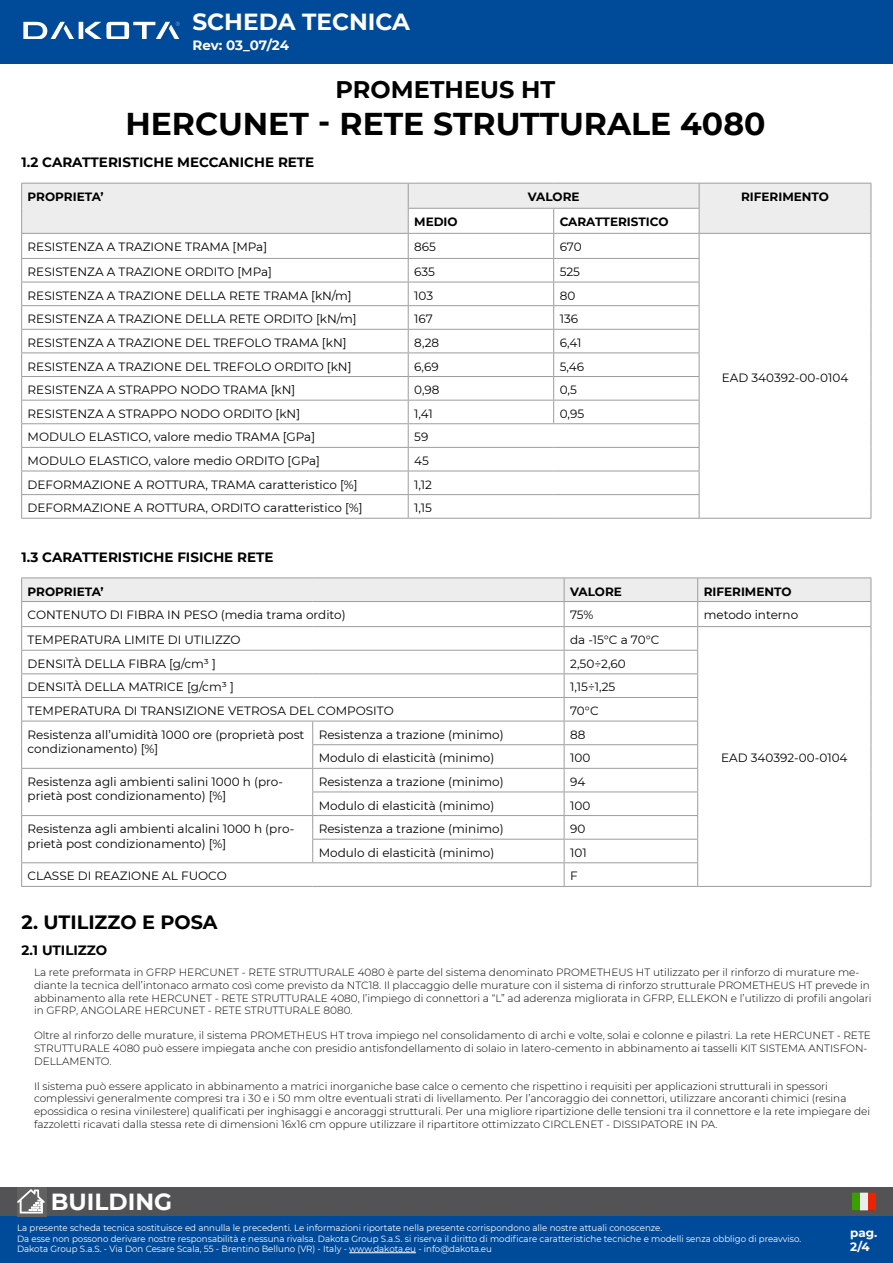
<style>
.page{position:relative;width:893px;height:1263px;background:#fff}
.page>*{position:absolute;margin:0;border:0;box-sizing:border-box;transform-origin:0 0}
.t1{font:700 31.5px "Montserrat";color:#000}
.t2{font:700 24px "Montserrat";color:#000}
.t3{font:700 23.25px "Montserrat";color:#fff}
.t4{font:700 19.2px "Montserrat";color:#000}
.t5{font:700 13.5px "Montserrat";color:#000}
.t6{font:700 13.5px "Montserrat";letter-spacing:-.01em;color:#fff}
.t7{font:12px/14.4px "Montserrat";color:#000}
.t8{font:700 12px "Montserrat";color:#000}
.t9{font:700 12px/14.4px "Montserrat";color:#fff}
.t10{font:300 10.5px/12.6px "Montserrat";color:#000}
.t11{font:9px/10.5px "Montserrat";color:#fff;scale:.96 1}
</style>
<div class="page">
<div style="left:0;top:0;width:893px;height:64px;background:#004a9a"></div>
<hr style="left:79px;top:22px;width:4px;height:17px;background:#fff">
<svg style="left:23px;top:22px;width:51px;height:17px"></svg>
<svg style="left:85px;top:22px;width:95px;height:17px"></svg>
<div style="left:0;top:1216px;width:893px;height:47px;background:#004a9a"></div>
<hr style="left:349px;top:1252px;width:67px;height:1px;background:#fff">
<div style="left:0;top:1187px;width:893px;height:29px;background:#535356"></div>
<svg style="left:852px;top:1193px;width:24px;height:17px"></svg>
<svg style="left:17px;top:1187px;width:29px;height:29px"></svg>
<svg style="left:17px;top:1189px;width:28px;height:24px"></svg>
<hr style="left:21px;top:518px;width:387px;height:1px;background:#9d9d9c">
<hr style="left:408px;top:518px;width:146px;height:1px;background:#9d9d9c">
<hr style="left:554px;top:518px;width:145px;height:1px;background:#9d9d9c">
<hr style="left:699px;top:518px;width:172px;height:1px;background:#9d9d9c">
<svg style="left:21px;top:183px;width:851px;height:335px"></svg>
<hr style="left:21px;top:886px;width:292px;height:1px;background:#9d9d9c">
<hr style="left:313px;top:886px;width:251px;height:1px;background:#9d9d9c">
<hr style="left:564px;top:886px;width:134px;height:1px;background:#9d9d9c">
<hr style="left:698px;top:886px;width:173px;height:1px;background:#9d9d9c">
<hr style="left:21px;top:577px;width:292px;height:1px;background:#9d9d9c">
<hr style="left:313px;top:577px;width:251px;height:1px;background:#9d9d9c">
<hr style="left:564px;top:577px;width:134px;height:1px;background:#9d9d9c">
<hr style="left:698px;top:577px;width:173px;height:1px;background:#9d9d9c">
<svg style="left:21px;top:578px;width:851px;height:308px"></svg>
<hr style="left:21px;top:601px;width:292px;height:1px;background:#9d9d9c">
<hr style="left:313px;top:601px;width:251px;height:1px;background:#9d9d9c">
<hr style="left:564px;top:601px;width:134px;height:1px;background:#9d9d9c">
<hr style="left:698px;top:601px;width:173px;height:1px;background:#9d9d9c">
<h3 class="t3" style="left:192px;top:5px;width:219px">SCHEDA TECNICA</h3>
<p class="t6" style="left:192px;top:35px;width:98px">Rev: 03_07/24</p>
<h2 class="t2" style="left:335px;top:72px;width:221px">PROMETHEUS HT</h2>
<h1 class="t1" style="left:125px;top:101px;width:642px">HERCUNET - RETE STRUTTURALE 4080</h1>
<p class="t5" style="left:22px;top:153px;width:294px">1.2 CARATTERISTICHE MECCANICHE RETE</p>
<p class="t8" style="left:28px;top:188px;width:77px">PROPRIETA’</p>
<p class="t8" style="left:528px;top:188px;width:53px">VALORE</p>
<p class="t8" style="left:741px;top:188px;width:89px">RIFERIMENTO</p>
<p class="t8" style="left:414px;top:213px;width:45px">MEDIO</p>
<p class="t8" style="left:560px;top:213px;width:110px">CARATTERISTICO</p>
<p class="t7" style="left:28px;top:239px;width:241px">RESISTENZA A TRAZIONE TRAMA [MPa]</p>
<p class="t7" style="left:414px;top:239px;width:23px">865</p>
<p class="t7" style="left:560px;top:239px;width:23px">670</p>
<p class="t7" style="left:28px;top:264px;width:246px">RESISTENZA A TRAZIONE ORDITO [MPa]</p>
<p class="t7" style="left:414px;top:264px;width:22px">635</p>
<p class="t7" style="left:560px;top:264px;width:22px">525</p>
<p class="t7" style="left:28px;top:288px;width:326px">RESISTENZA A TRAZIONE DELLA RETE TRAMA [kN/m]</p>
<p class="t7" style="left:414px;top:288px;width:20px">103</p>
<p class="t7" style="left:560px;top:288px;width:17px">80</p>
<p class="t7" style="left:28px;top:311px;width:330px">RESISTENZA A TRAZIONE DELLA RETE ORDITO [kN/m]</p>
<p class="t7" style="left:414px;top:311px;width:20px">167</p>
<p class="t7" style="left:560px;top:311px;width:20px">136</p>
<p class="t7" style="left:28px;top:335px;width:320px">RESISTENZA A TRAZIONE DEL TREFOLO TRAMA [kN]</p>
<p class="t7" style="left:414px;top:335px;width:26px">8,28</p>
<p class="t7" style="left:560px;top:335px;width:23px">6,41</p>
<p class="t7" style="left:28px;top:359px;width:325px">RESISTENZA A TRAZIONE DEL TREFOLO ORDITO [kN]</p>
<p class="t7" style="left:414px;top:359px;width:26px">6,69</p>
<p class="t7" style="left:560px;top:359px;width:26px">5,46</p>
<p class="t7" style="left:28px;top:382px;width:269px">RESISTENZA A STRAPPO NODO TRAMA [kN]</p>
<p class="t7" style="left:414px;top:382px;width:27px">0,98</p>
<p class="t7" style="left:560px;top:382px;width:19px">0,5</p>
<p class="t7" style="left:28px;top:406px;width:274px">RESISTENZA A STRAPPO NODO ORDITO [kN]</p>
<p class="t7" style="left:414px;top:406px;width:20px">1,41</p>
<p class="t7" style="left:560px;top:406px;width:26px">0,95</p>
<p class="t7" style="left:28px;top:429px;width:289px">MODULO ELASTICO, valore medio TRAMA [GPa]</p>
<p class="t7" style="left:414px;top:429px;width:16px">59</p>
<p class="t7" style="left:28px;top:453px;width:294px">MODULO ELASTICO, valore medio ORDITO [GPa]</p>
<p class="t7" style="left:414px;top:453px;width:16px">45</p>
<p class="t7" style="left:28px;top:477px;width:332px">DEFORMAZIONE A ROTTURA, TRAMA caratteristico [%]</p>
<p class="t7" style="left:414px;top:477px;width:19px">1,12</p>
<p class="t7" style="left:28px;top:500px;width:336px">DEFORMAZIONE A ROTTURA, ORDITO caratteristico [%]</p>
<p class="t7" style="left:414px;top:500px;width:19px">1,15</p>
<p class="t5" style="left:22px;top:548px;width:253px">1.3 CARATTERISTICHE FISICHE RETE</p>
<p class="t7" style="left:722px;top:370px;width:128px">EAD 340392-00-0104</p>
<p class="t8" style="left:28px;top:583px;width:77px">PROPRIETA’</p>
<p class="t8" style="left:570px;top:583px;width:53px">VALORE</p>
<p class="t8" style="left:704px;top:583px;width:89px">RIFERIMENTO</p>
<p class="t7" style="left:28px;top:607px;width:320px">CONTENUTO DI FIBRA IN PESO (media trama ordito)</p>
<p class="t7" style="left:570px;top:607px;width:25px">75%</p>
<p class="t7" style="left:704px;top:607px;width:96px">metodo interno</p>
<p class="t7" style="left:28px;top:632px;width:215px">TEMPERATURA LIMITE DI UTILIZZO</p>
<p class="t7" style="left:570px;top:632px;width:91px">da -15°C a 70°C</p>
<p class="t7" style="left:28px;top:656px;width:190px">DENSITÀ DELLA FIBRA [g/cm³ ]</p>
<p class="t7" style="left:570px;top:656px;width:57px">2,50÷2,60</p>
<p class="t7" style="left:28px;top:679px;width:208px">DENSITÀ DELLA MATRICE [g/cm³ ]</p>
<p class="t7" style="left:570px;top:679px;width:47px">1,15÷1,25</p>
<p class="t7" style="left:28px;top:703px;width:368px">TEMPERATURA DI TRANSIZIONE VETROSA DEL COMPOSITO</p>
<p class="t7" style="left:570px;top:703px;width:30px">70°C</p>
<p class="t7" style="left:28px;top:727px;width:278px">Resistenza all’umidità 1000 ore (proprietà post condizionamento) [%]</p>
<p class="t7" style="left:319px;top:727px;width:187px">Resistenza a trazione (minimo)</p>
<p class="t7" style="left:570px;top:727px;width:17px">88</p>
<p class="t7" style="left:319px;top:750px;width:177px">Modulo di elasticità (minimo)</p>
<p class="t7" style="left:570px;top:750px;width:22px">100</p>
<p class="t7" style="left:28px;top:774px;width:257px">Resistenza agli ambienti salini 1000 h (pro&shy;prietà post condizionamento) [%]</p>
<p class="t7" style="left:319px;top:774px;width:187px">Resistenza a trazione (minimo)</p>
<p class="t7" style="left:570px;top:774px;width:17px">94</p>
<p class="t7" style="left:319px;top:798px;width:177px">Modulo di elasticità (minimo)</p>
<p class="t7" style="left:570px;top:798px;width:22px">100</p>
<p class="t7" style="left:28px;top:821px;width:268px">Resistenza agli ambienti alcalini 1000 h (pro&shy;prietà post condizionamento) [%]</p>
<p class="t7" style="left:319px;top:821px;width:187px">Resistenza a trazione (minimo)</p>
<p class="t7" style="left:570px;top:821px;width:17px">90</p>
<p class="t7" style="left:319px;top:845px;width:177px">Modulo di elasticità (minimo)</p>
<p class="t7" style="left:570px;top:845px;width:18px">101</p>
<p class="t7" style="left:28px;top:868px;width:201px">CLASSE DI REAZIONE AL FUOCO</p>
<p class="t7" style="left:570px;top:868px;width:9px">F</p>
<p class="t7" style="left:721px;top:750px;width:128px">EAD 340392-00-0104</p>
<h3 class="t4" style="left:22px;top:908px;width:198px">2. UTILIZZO E POSA</h3>
<p class="t5" style="left:22px;top:940px;width:87px">2.1 UTILIZZO</p>
<p class="t10" style="left:34px;top:966px;width:839px">La rete preformata in GFRP HERCUNET - RETE STRUTTURALE 4080 è parte del sistema denominato PROMETHEUS HT utilizzato per il rinforzo di murature me&shy;diante la tecnica dell’intonaco armato così come previsto da NTC18. Il placcaggio delle murature con il sistema di rinforzo strutturale PROMETHEUS HT prevede in abbinamento alla rete HERCUNET - RETE STRUTTURALE 4080, l’impiego di connettori a “L” ad aderenza migliorata in GFRP, ELLEKON e l’utilizzo di profili angolari in GFRP, ANGOLARE HERCUNET - RETE STRUTTURALE 8080.</p>
<p class="t10" style="left:34px;top:1029px;width:838px">Oltre al rinforzo delle murature, il sistema PROMETHEUS HT trova impiego nel consolidamento di archi e volte, solai e colonne e pilastri. La rete HERCUNET - RETE<br>STRUTTURALE 4080 può essere impiegata anche con presidio antisfondellamento di solaio in latero-cemento in abbinamento ai tasselli KIT SISTEMA ANTISFON-<br>DELLAMENTO.</p>
<p class="t10" style="left:34px;top:1079px;width:838px">Il sistema può essere applicato in abbinamento a matrici inorganiche base calce o cemento che rispettino i requisiti per applicazioni strutturali in spessori complessivi generalmente compresi tra i 30 e i 50 mm oltre eventuali strati di livellamento. Per l’ancoraggio dei connettori, utilizzare ancoranti chimici (resina epossidica o resina vinilestere) qualificati per inghisaggi e ancoraggi strutturali. Per una migliore ripartizione delle tensioni tra il connettore e la rete impiegare dei fazzoletti ricavati dalla stessa rete di dimensioni 16x16 cm oppure utilizzare il ripartitore ottimizzato CIRCLENET - DISSIPATORE IN PA.</p>
<h3 class="t3" style="left:51px;top:1184px;width:123px">BUILDING</h3>
<p class="t11" style="left:17px;top:1222px;width:818px">La presente scheda tecnica sostituisce ed annulla le precedenti. Le informazioni riportate nella presente corrispondono alle nostre attuali conoscenze.<br>Da esse non possono derivare nostre responsabilità e nessuna rivalsa. Dakota Group S.a.S. si riserva il diritto di modificare caratteristiche tecniche e modelli senza obbligo di preavviso.<br>Dakota Group S.a.S. - Via Don Cesare Scala, 55 - Brentino Belluno (VR) - Italy - www.dakota.eu - info@dakota.eu</p>
<p class="t9" style="left:850px;top:1225px;width:29px">pag.<br>2/4</p>
</div>
